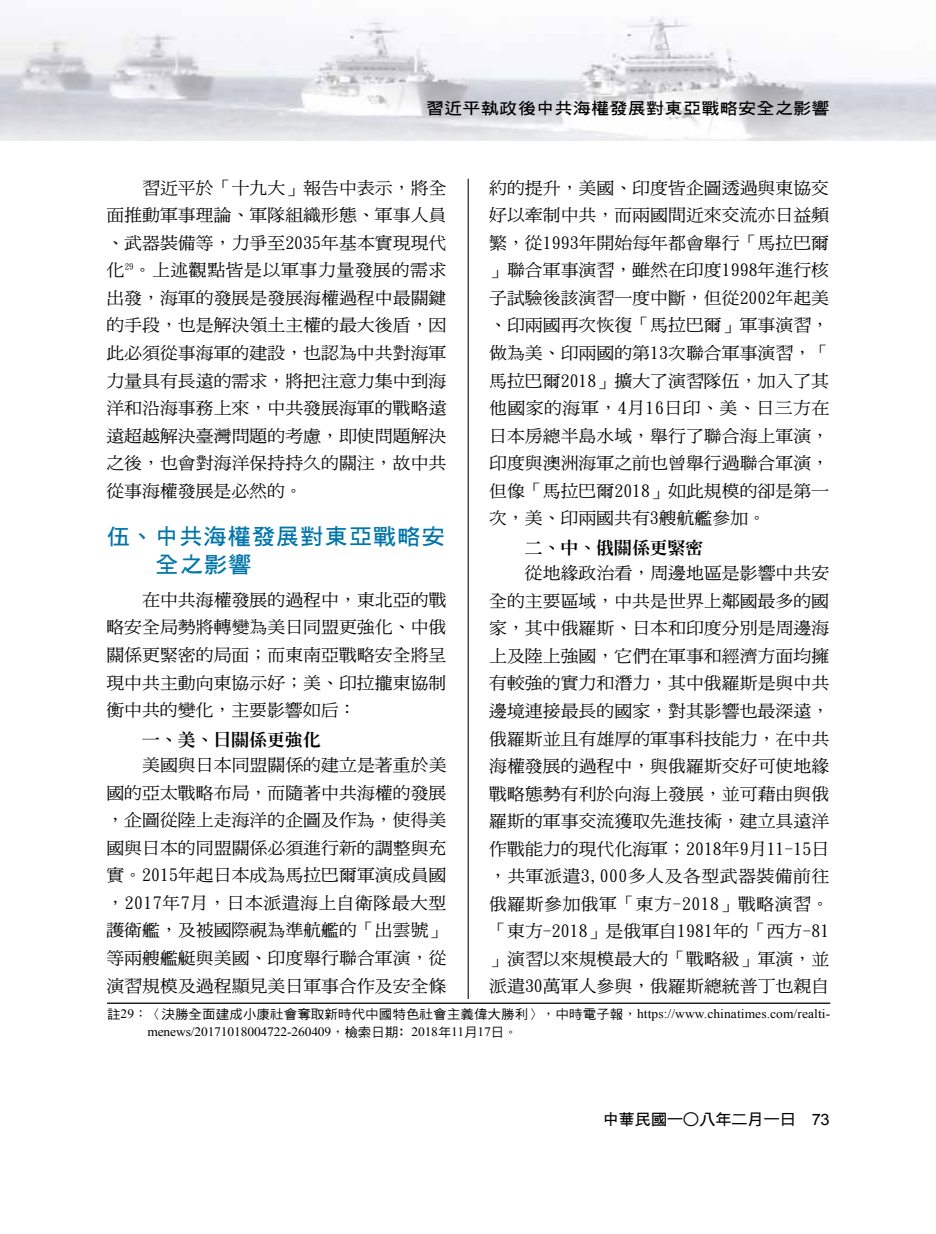
<style>
.page{position:relative;width:936px;height:1234px;background:#fff}
.page>*{position:absolute;margin:0;border:0;box-sizing:border-box;transform-origin:0 0}
.t1{font:22.2px/27.5px "DF Hei Bd HK BF";letter-spacing:.035em;color:#0075a9;scale:1.05 1}
.t2{font:16.95px/27.5px "DF Ming Md HK BF";color:#000;text-align:justify;scale:1.05 1}
.t3{font:800 16.95px "Inn Ming";color:#000;scale:1.05 1}
.t4{font:16.2px "DF Hei Bd HK BF";letter-spacing:.02em;color:#000;scale:1.11 1}
.t5{font:15.6px "DF Hei Bd HK BF";letter-spacing:-.025em;color:#000;scale:1.05 1}
.t6{font:12.9px/18px "Times New Roman";letter-spacing:-.01em;color:#000;scale:1.05 1}
.s1{font-family:"DF Hei Md HK BF"}
.s2{font-family:"DF Kai Shu SB Estd BF"}
.s3{font-family:"DFN Hei XB HK BF"}
.s4{font-family:"Arial"}
</style>
<div class="page">
<img style="left:0;top:16px;width:935px;height:124px">
<hr style="left:467px;top:179px;width:1px;height:871px;background:#000">
<div style="left:107px;top:998px;width:723px;height:52px;background:#fff"></div>
<hr style="left:107px;top:1002px;width:723px;height:1px;background:#000">
<p class="t4" style="left:426px;top:100px;width:365px">習近平執政後中共海權發展對東亞戰略安全之影響</p>
<p class="t2" style="left:106px;top:174px;width:325px;text-indent:36px">習近平於「十九大」報告中表示，將全面推動軍事理論 、軍隊組織形態、軍事人員、武器裝備等，力爭至2035年基本實現現代化<sup>29</sup>。上述觀點皆是以軍事力量發展的需求出發，海軍的發展是發展海權過程中最關鍵的手段，也是解決領土主權的最大後盾，因此必須從事海軍的建設，也認為中共對海軍力量具有長遠的需求，將把注意力集中到海洋和沿海事務上來，中共發展海軍的戰略遠遠超越解決臺灣問題的考慮，即使問題解決之後，也會對海洋保持持久的關注，故中共從事海權發展是必然的。</p>
<h1 class="t1" style="left:155px;top:522px;width:277px;text-indent:-49px">伍、中共海權發展對東亞戰略安全之影響</h1>
<p class="t2" style="left:106px;top:586px;width:325px;text-indent:36px">在中共海權發展的過程中，東北亞的戰略安全局勢將轉變為美日同盟更強化、中俄關係更緊密的局面；而東南亞戰略安全將呈現中共主動向東協示好；美、印拉攏東協制衡中共的變化，主要影響如后：</p>
<p class="t3" style="left:142px;top:731px;width:172px">一、美、日關係更強化</p>
<p class="t2" style="left:106px;top:751px;width:325px;text-indent:36px">美國與日本同盟關係的建立是著重於美國的亞太戰略布局，而隨著中共海權的發展，企圖從陸上走海洋的企圖及作為，使得美國與日本的同盟關係必須進行新的調整與充實。2015年起日本成為馬拉巴爾軍演成員國，2017年7月，日本派遣海上自衛隊最大型護衛艦，及被國際視為準航艦的「出雲號」等兩艘艦艇與美國、印度舉行聯合軍演，從演習規模及過程顯見美日軍事合作及安全條</p>
<p class="t2" style="left:489px;top:174px;width:325px">約的提升，美國、印度皆企圖透過與東協交好以牽制中共，而兩國間近來交流亦日益頻繁，從1993年開始每年都會舉行「馬拉巴爾」聯合軍事演習，雖然在印度1998年進行核子試驗後該演習一度中斷，但從2002年起美、印兩國再次恢復「馬拉巴爾」軍事演習，做為美、印兩國的第13次聯合軍事演習，「馬拉巴爾2018」擴大了演習隊伍，加入了其他國家的海軍，4月16日印、美、日三方在日本房總半島水域，舉行了聯合海上軍演，印度與澳洲海軍之前也曾舉行過聯合軍演，但像「馬拉巴爾2018」如此規模的卻是第一次，美、印兩國共有3艘航艦參加。</p>
<p class="t3" style="left:525px;top:539px;width:171px">二、中、俄關係更緊密</p>
<p class="t2" style="left:489px;top:559px;width:325px;text-indent:36px">從地緣政治看，周邊地區是影響中共安全的主要區域，中共是世界上鄰國最多的國家，其中俄羅斯、日本和印度分別是周邊海上及陸上強國，它們在軍事和經濟方面均擁有較強的實力和潛力，其中俄羅斯是與中共邊境連接最長的國家，對其影響也最深遠，俄羅斯並且有雄厚的軍事科技能力，在中共海權發展的過程中，與俄羅斯交好可使地緣戰略態勢有利於向海上發展，並可藉由與俄羅斯的軍事交流獲取先進技術，建立具遠洋作戰能力的現代化海軍；2018年9月11-15日，共軍派遣3,000多人及各型武器裝備前往俄羅斯參加俄軍「東方-2018」戰略演習。「東方-2018」是俄軍自1981年的「西方-81」演習以來規模最大的「戰略級」軍演，並派遣30萬軍人參與，俄羅斯總統普丁也親自</p>
<p class="t6" style="left:147px;top:1004px;width:651px;text-indent:-40px"><span class="s1">註</span>29<span class="s2">：〈</span><span class="s1">決勝全面建成小康社會奪取新時代中國特色社會主義偉大勝利</span><span class="s2">〉，</span><span class="s1">中時電子報</span><span class="s2">，</span>https://www.chinatimes.com/realti&shy;menews/20171018004722-260409<span class="s2">，</span><span class="s1">檢索日期﹕</span>2018<span class="s1">年</span>11<span class="s1">月</span>17<span class="s1">日</span><span class="s2">。</span></p>
<p class="t5" style="left:602px;top:1111px;width:218px">中華民國一<span class="s3">○</span>八年二月一日　<span class="s4">73</span></p>
</div>
